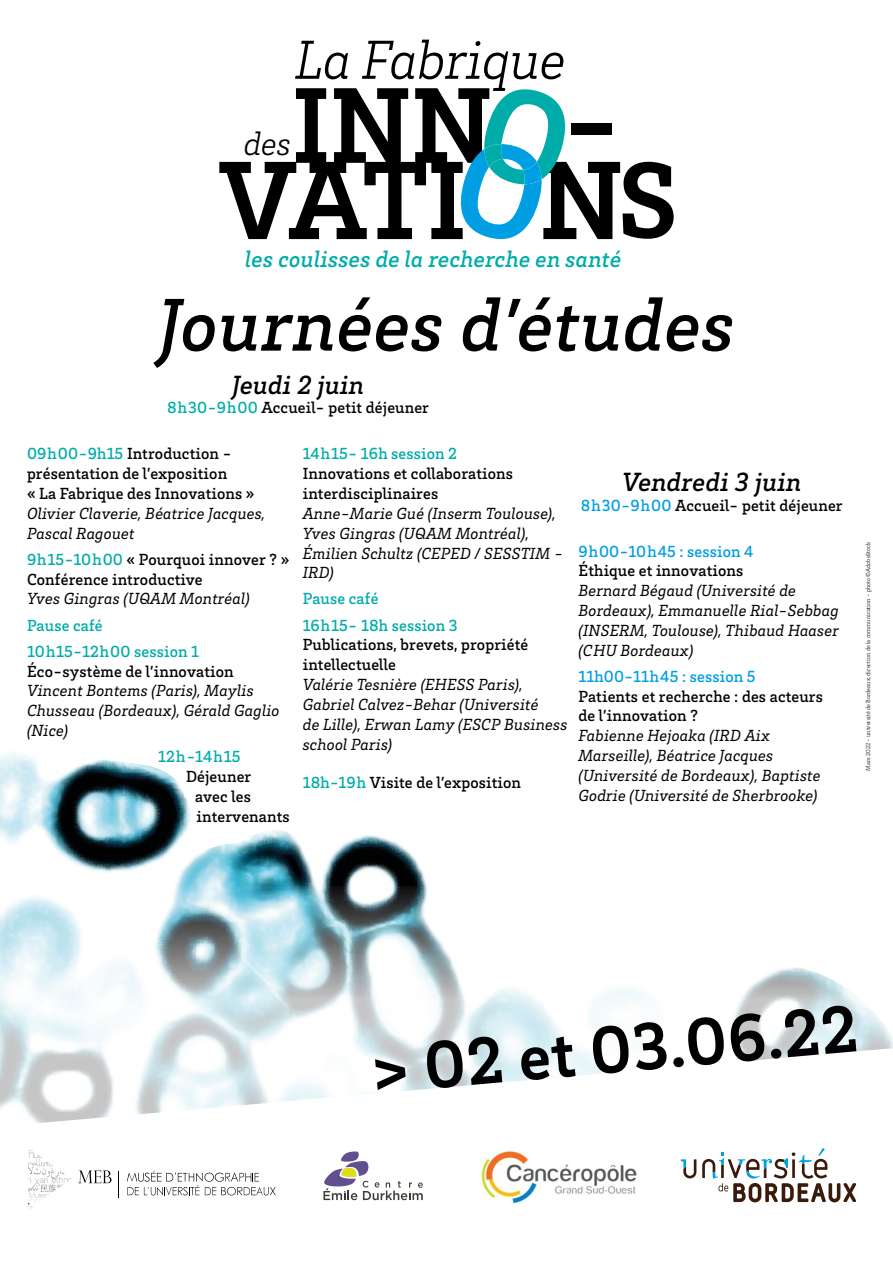
<style>
.page{position:relative;width:893px;height:1263px;background:#fff}
.page>*{position:absolute;margin:0;border:0;box-sizing:border-box;transform-origin:0 0}
.t1{font:italic 500 76.5px "Brix Slab";letter-spacing:.01em;color:#000}
.t2{font:italic 300 56.25px "Brix Slab";letter-spacing:-.01em;color:#000}
.t3{font:italic 300 33.75px "Brix Slab";color:#000}
.t4{font:italic 500 27px "Brix Slab";letter-spacing:.01em;color:#000}
.t5{font:italic 500 23.62px "Brix Slab";letter-spacing:.01em;color:#00aca9}
.t6{font:italic 16.5px/19.8px "Brix Slab";letter-spacing:.01em;color:#000}
.t7{font:500 16.5px/19.8px "Brix Slab";letter-spacing:.01em;color:#000}
.t8{font:500 16.5px/26.2px "Brix Slab";letter-spacing:.01em;color:#00aca9}
.t9{font:500 16.5px "Brix Slab";letter-spacing:.01em;color:#009fe3}
.t10{font:500 16.5px "Brix Slab";letter-spacing:.035em;color:#00aca9}
.t11{font:300 6px "Brix Slab";color:#000}
.s1{color:#00aca9}
.s2{color:#009fe3}
</style>
<div class="page">
<img style="left:0;top:753px;width:427px;height:134px">
<svg style="left:0;top:887px;width:893px;height:161px"></svg>
<svg style="left:0;top:1048px;width:892px;height:153px"></svg>
<div style="left:664px;top:1137px;width:211px;height:84px;background:#fff"></div>
<svg style="left:681px;top:1159px;width:15px;height:19px"></svg>
<svg style="left:702px;top:1148px;width:154px;height:54px"></svg>
<svg style="left:127px;top:1170px;width:149px;height:25px"></svg>
<svg style="left:118px;top:1170px;width:1px;height:27px"></svg>
<svg style="left:78px;top:1170px;width:33px;height:13px"></svg>
<svg style="left:28px;top:1149px;width:43px;height:60px"></svg>
<svg style="left:219px;top:88px;width:455px;height:151px"></svg>
<svg style="left:375px;top:1005px;width:481px;height:85px"></svg>
<img style="left:474px;top:1148px;width:170px;height:56px">
<svg style="left:323px;top:1151px;width:100px;height:49px"></svg>
<h2 class="t2" style="left:295px;top:22px;width:273px">La Fabrique</h2>
<h3 class="t3" style="left:244px;top:121px;width:49px">des</h3>
<h3 class="t5" style="left:245px;top:243px;width:377px">les coulisses de la recherche en santé</h3>
<h1 class="t1" style="left:158px;top:274px;width:578px">Journées d’études</h1>
<h3 class="t4" style="left:232px;top:366px;width:134px">Jeudi 2 juin</h3>
<p class="t7" style="left:167px;top:397px;width:263px"><span class="s1">8h30-9h00</span> Accueil- petit déjeuner</p>
<p class="t7" style="left:27px;top:443px;width:229px"><span class="s1">09h00-9h15</span> Introduction - présentation de l’exposition<br>« La Fabrique des Innovations »</p>
<p class="t6" style="left:27px;top:502px;width:240px">Olivier Claverie, Béatrice Jacques,<br>Pascal Ragouet</p>
<p class="t7" style="left:27px;top:549px;width:264px"><span class="s1">9h15-10h00</span> « Pourquoi innover ? »<br>Conférence introductive</p>
<p class="t6" style="left:27px;top:588px;width:224px">Yves Gingras (UQAM Montréal)</p>
<p class="t8" style="left:27px;top:611px;width:174px">Pause café<br>10h15-12h00 session 1</p>
<p class="t7" style="left:27px;top:660px;width:208px">Éco-système de l’innovation</p>
<p class="t6" style="left:27px;top:680px;width:254px">Vincent Bontems (Paris), Maylis<br>Chusseau (Bordeaux), Gérald Gaglio (Nice)</p>
<p class="t10" style="left:158px;top:746px;width:84px">12h-14h15</p>
<p class="t7" style="left:195px;top:766px;width:96px;text-indent:-9px">Déjeuner<br>avec les intervenants</p>
<p class="t8" style="left:303px;top:440px;width:156px">14h15- 16h session 2</p>
<p class="t7" style="left:303px;top:463px;width:212px">Innovations et collaborations interdisciplinaires</p>
<p class="t6" style="left:303px;top:502px;width:262px">Anne-Marie Gué (Inserm Toulouse),<br>Yves Gingras (UQAM Montréal),<br>Émilien Schultz (CEPED / SESSTIM -<br>IRD)</p>
<p class="t8" style="left:303px;top:585px;width:156px">Pause café<br>16h15- 18h session 3</p>
<p class="t7" style="left:303px;top:634px;width:227px">Publications, brevets, propriété intellectuelle</p>
<p class="t6" style="left:303px;top:674px;width:266px">Valérie Tesnière (EHESS Paris),<br>Gabriel Calvez-Behar (Université<br>de Lille), Erwan Lamy (ESCP Business school Paris)</p>
<p class="t7" style="left:303px;top:772px;width:220px"><span class="s1">18h-19h</span> Visite de l’exposition</p>
<h3 class="t4" style="left:622px;top:464px;width:181px">Vendredi 3 juin</h3>
<p class="t7" style="left:581px;top:494px;width:263px"><span class="s2">8h30-9h00</span> Accueil- petit déjeuner</p>
<p class="t9" style="left:578px;top:540px;width:177px">9h00-10h45 : session 4</p>
<p class="t7" style="left:579px;top:560px;width:166px">Éthique et innovations</p>
<p class="t6" style="left:578px;top:580px;width:262px">Bernard Bégaud (Université de<br>Bordeaux), Emmanuelle Rial-Sebbag (INSERM, Toulouse), Thibaud Haaser (CHU Bordeaux)</p>
<p class="t9" style="left:578px;top:666px;width:179px">11h00-11h45 : session 5</p>
<p class="t7" style="left:578px;top:685px;width:246px">Patients et recherche : des acteurs de l’innovation ?</p>
<p class="t6" style="left:578px;top:725px;width:244px">Fabienne Hejoaka (IRD Aix<br>Marseille), Béatrice Jacques (Université de Bordeaux), Baptiste<br>Godrie (Université de Sherbrooke)</p>
<p class="t11" style="left:864px;top:771px;width:231px;rotate:-90deg">Mars 2022 - université de Bordeaux, direction de la communication - photo ©AdobeStock</p>
</div>
